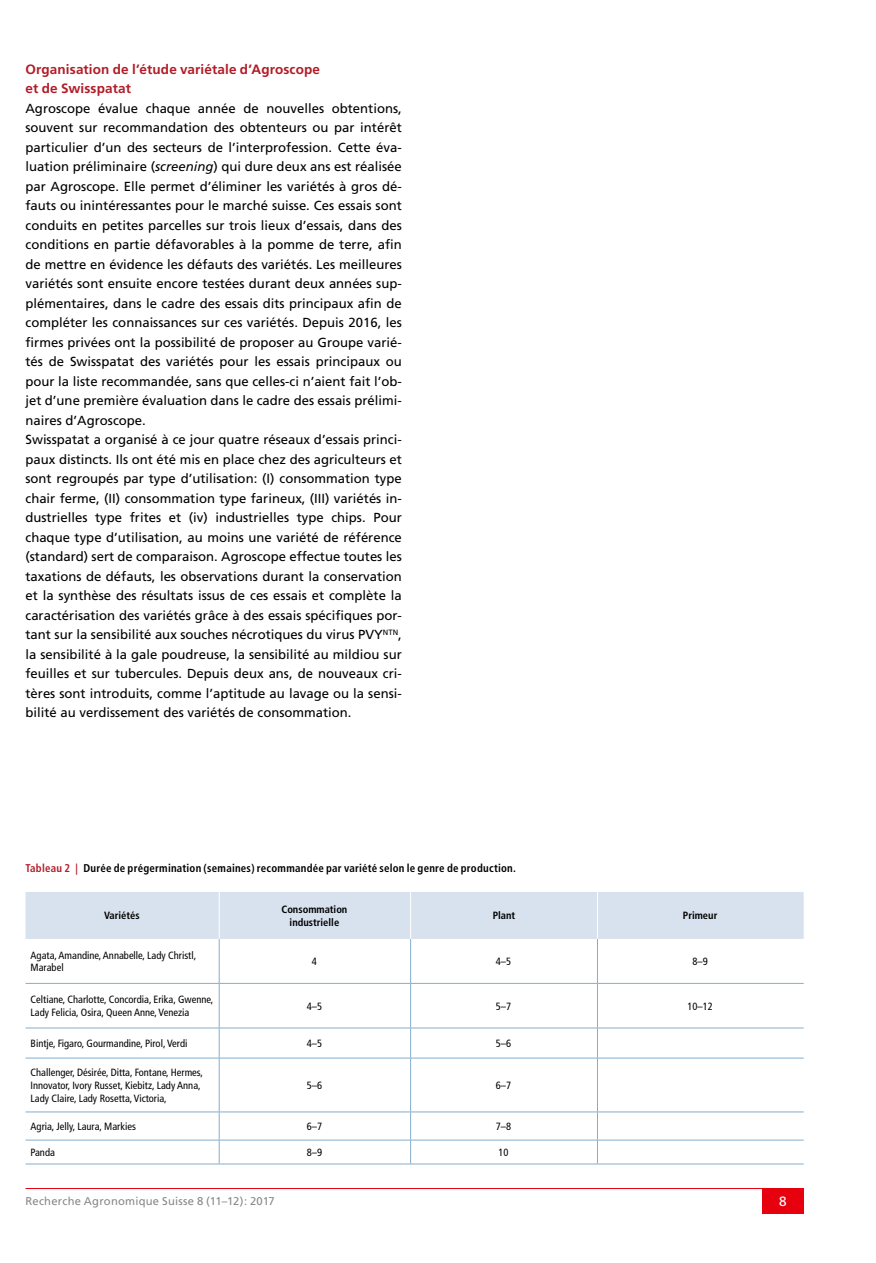
<style>
.page{position:relative;width:876px;height:1263px;background:#fff}
.page>*{position:absolute;margin:0;border:0;box-sizing:border-box;transform-origin:0 0}
.t1{font:700 13.5px/19.5px "Frutiger";letter-spacing:.01em;color:#b21c27}
.t2{font:13.5px "Frutiger";color:#fff}
.t3{font:13.2px/19.5px "Frutiger";color:#000}
.t4{font:700 condensed 11.25px "Frutiger";letter-spacing:.02em;color:#000}
.t5{font:11.25px "Frutiger";letter-spacing:.02em;color:#878988}
.t6{font:condensed 10.5px/12.6px "Frutiger";color:#000}
.t7{font:700 condensed 10.5px/13.5px "Frutiger";color:#000;text-align:center}
.s1{font-style:italic}
.s2{color:#b21c27}
</style>
<div class="page">
<hr style="left:26px;top:1188px;width:778px;height:1px;background:#e7000e">
<div style="left:762px;top:1188px;width:42px;height:26px;background:#e7000e"></div>
<div style="left:26px;top:892px;width:778px;height:47px;background:#d7e2ee"></div>
<hr style="left:219px;top:939px;width:1px;height:44px;background:#84adcc">
<hr style="left:410px;top:939px;width:1px;height:44px;background:#84adcc">
<hr style="left:597px;top:939px;width:1px;height:44px;background:#84adcc">
<hr style="left:219px;top:984px;width:1px;height:43px;background:#84adcc">
<hr style="left:410px;top:984px;width:1px;height:43px;background:#84adcc">
<hr style="left:597px;top:984px;width:1px;height:43px;background:#84adcc">
<hr style="left:219px;top:1028px;width:1px;height:30px;background:#84adcc">
<hr style="left:410px;top:1028px;width:1px;height:30px;background:#84adcc">
<hr style="left:597px;top:1028px;width:1px;height:30px;background:#84adcc">
<hr style="left:219px;top:1058px;width:1px;height:53px;background:#84adcc">
<hr style="left:410px;top:1058px;width:1px;height:53px;background:#84adcc">
<hr style="left:597px;top:1058px;width:1px;height:53px;background:#84adcc">
<svg style="left:219px;top:1112px;width:1px;height:51px"></svg>
<svg style="left:410px;top:1112px;width:1px;height:51px"></svg>
<svg style="left:597px;top:1112px;width:1px;height:51px"></svg>
<hr style="left:26px;top:983px;width:193px;height:1px;background:#84adcc">
<hr style="left:219px;top:983px;width:192px;height:1px;background:#84adcc">
<hr style="left:411px;top:983px;width:186px;height:1px;background:#84adcc">
<hr style="left:597px;top:983px;width:207px;height:1px;background:#84adcc">
<hr style="left:26px;top:1027px;width:193px;height:1px;background:#84adcc">
<hr style="left:219px;top:1027px;width:192px;height:1px;background:#84adcc">
<hr style="left:411px;top:1027px;width:186px;height:1px;background:#84adcc">
<hr style="left:597px;top:1027px;width:207px;height:1px;background:#84adcc">
<hr style="left:26px;top:1058px;width:193px;height:1px;background:#84adcc">
<hr style="left:219px;top:1058px;width:192px;height:1px;background:#84adcc">
<hr style="left:411px;top:1058px;width:186px;height:1px;background:#84adcc">
<hr style="left:597px;top:1058px;width:207px;height:1px;background:#84adcc">
<hr style="left:26px;top:1111px;width:193px;height:1px;background:#84adcc">
<hr style="left:219px;top:1111px;width:192px;height:1px;background:#84adcc">
<hr style="left:411px;top:1111px;width:186px;height:1px;background:#84adcc">
<hr style="left:597px;top:1111px;width:207px;height:1px;background:#84adcc">
<hr style="left:26px;top:1140px;width:193px;height:1px;background:#84adcc">
<hr style="left:219px;top:1140px;width:192px;height:1px;background:#84adcc">
<hr style="left:411px;top:1140px;width:186px;height:1px;background:#84adcc">
<hr style="left:597px;top:1140px;width:207px;height:1px;background:#84adcc">
<hr style="left:26px;top:1163px;width:193px;height:1px;background:#84adcc">
<hr style="left:219px;top:1163px;width:192px;height:1px;background:#84adcc">
<hr style="left:411px;top:1163px;width:186px;height:1px;background:#84adcc">
<hr style="left:597px;top:1163px;width:207px;height:1px;background:#84adcc">
<hr style="left:219px;top:892px;width:1px;height:47px;background:#fff">
<hr style="left:410px;top:892px;width:1px;height:47px;background:#fff">
<hr style="left:597px;top:892px;width:1px;height:47px;background:#fff">
<p class="t1" style="left:26px;top:59px;width:296px">Organisation de l’étude variétale d’Agroscope et de Swisspatat</p>
<p class="t3" style="left:26px;top:98px;width:378px">Agroscope évalue chaque année de nouvelles obtentions, souvent sur recommandation des obtenteurs ou par intérêt particulier d’un des secteurs de l’interprofession. Cette éva&shy;luation préliminaire (<span class="s1">screening</span>) qui dure deux ans est réalisée par Agroscope. Elle permet d’éliminer les variétés à gros dé&shy;fauts ou inintéressantes pour le marché suisse. Ces essais sont conduits en petites parcelles sur trois lieux d’essais, dans des conditions en partie défavorables à la pomme de terre, afin de mettre en évidence les défauts des variétés. Les meilleures variétés sont ensuite encore testées durant deux années sup&shy;plémentaires, dans le cadre des essais dits principaux afin de compléter les connaissances sur ces variétés. Depuis 2016, les firmes privées ont la possibilité de proposer au Groupe varié&shy;tés de Swisspatat des variétés pour les essais principaux ou pour la liste recommandée, sans que celles-ci n’aient fait l’ob&shy;jet d’une première évaluation dans le cadre des essais prélimi&shy;naires d’Agroscope.<br>Swisspatat a organisé à ce jour quatre réseaux d’essais princi&shy;paux distincts. Ils ont été mis en place chez des agriculteurs et sont regroupés par type d’utilisation: (I) consommation type chair ferme, (II) consommation type farineux, (III) variétés in&shy;dustrielles type frites et (iv) industrielles type chips. Pour chaque type d’utilisation, au moins une variété de référence (standard) sert de comparaison. Agroscope effectue toutes les taxations de défauts, les observations durant la conservation et la synthèse des résultats issus de ces essais et complète la caractérisation des variétés grâce à des essais spécifiques por&shy;tant sur la sensibilité aux souches nécrotiques du virus PVY<sup>NTN</sup>, la sensibilité à la gale poudreuse, la sensibilité au mildiou sur feuilles et sur tubercules. Depuis deux ans, de nouveaux cri&shy;tères sont introduits, comme l’aptitude au lavage ou la sensi&shy;bilité au verdissement des variétés de consommation.</p>
<p class="t4" style="left:25px;top:862px;width:492px"><span class="s2">Tableau 2 |</span> Durée de prégermination (semaines) recommandée par variété selon le genre de production.</p>
<p class="t7" style="left:104px;top:909px;width:37px">Variétés</p>
<p class="t7" style="left:281px;top:902px;width:67px">Consommation industrielle</p>
<p class="t7" style="left:493px;top:909px;width:24px">Plant</p>
<p class="t7" style="left:683px;top:909px;width:36px">Primeur</p>
<p class="t6" style="left:31px;top:949px;width:167px">Agata, Amandine, Annabelle, Lady Christl,<br>Marabel</p>
<p class="t6" style="left:312px;top:955px;width:7px">4</p>
<p class="t6" style="left:496px;top:955px;width:17px">4–5</p>
<p class="t6" style="left:692px;top:955px;width:17px">8–9</p>
<p class="t6" style="left:31px;top:993px;width:184px">Celtiane, Charlotte, Concordia, Erika, Gwenne,<br>Lady Felicia, Osira, Queen Anne, Venezia</p>
<p class="t6" style="left:307px;top:1000px;width:17px">4–5</p>
<p class="t6" style="left:496px;top:1000px;width:17px">5–7</p>
<p class="t6" style="left:687px;top:1000px;width:27px">10–12</p>
<p class="t6" style="left:31px;top:1037px;width:158px">Bintje, Figaro, Gourmandine, Pirol, Verdi</p>
<p class="t6" style="left:307px;top:1037px;width:17px">4–5</p>
<p class="t6" style="left:496px;top:1037px;width:17px">5–6</p>
<p class="t6" style="left:31px;top:1066px;width:174px">Challenger, Désirée, Ditta, Fontane, Hermes,<br>Innovator, Ivory Russet, Kiebitz, Lady Anna,<br>Lady Claire, Lady Rosetta, Victoria,</p>
<p class="t6" style="left:307px;top:1079px;width:17px">5–6</p>
<p class="t6" style="left:496px;top:1079px;width:17px">6–7</p>
<p class="t6" style="left:31px;top:1120px;width:107px">Agria, Jelly, Laura, Markies</p>
<p class="t6" style="left:307px;top:1120px;width:17px">6–7</p>
<p class="t6" style="left:496px;top:1120px;width:17px">7–8</p>
<p class="t6" style="left:31px;top:1146px;width:26px">Panda</p>
<p class="t6" style="left:307px;top:1146px;width:17px">8–9</p>
<p class="t6" style="left:498px;top:1146px;width:12px">10</p>
<p class="t5" style="left:26px;top:1194px;width:251px">Recherche Agronomique Suisse 8 (11–12): 2017</p>
<p class="t2" style="left:779px;top:1193px;width:9px">8</p>
</div>
